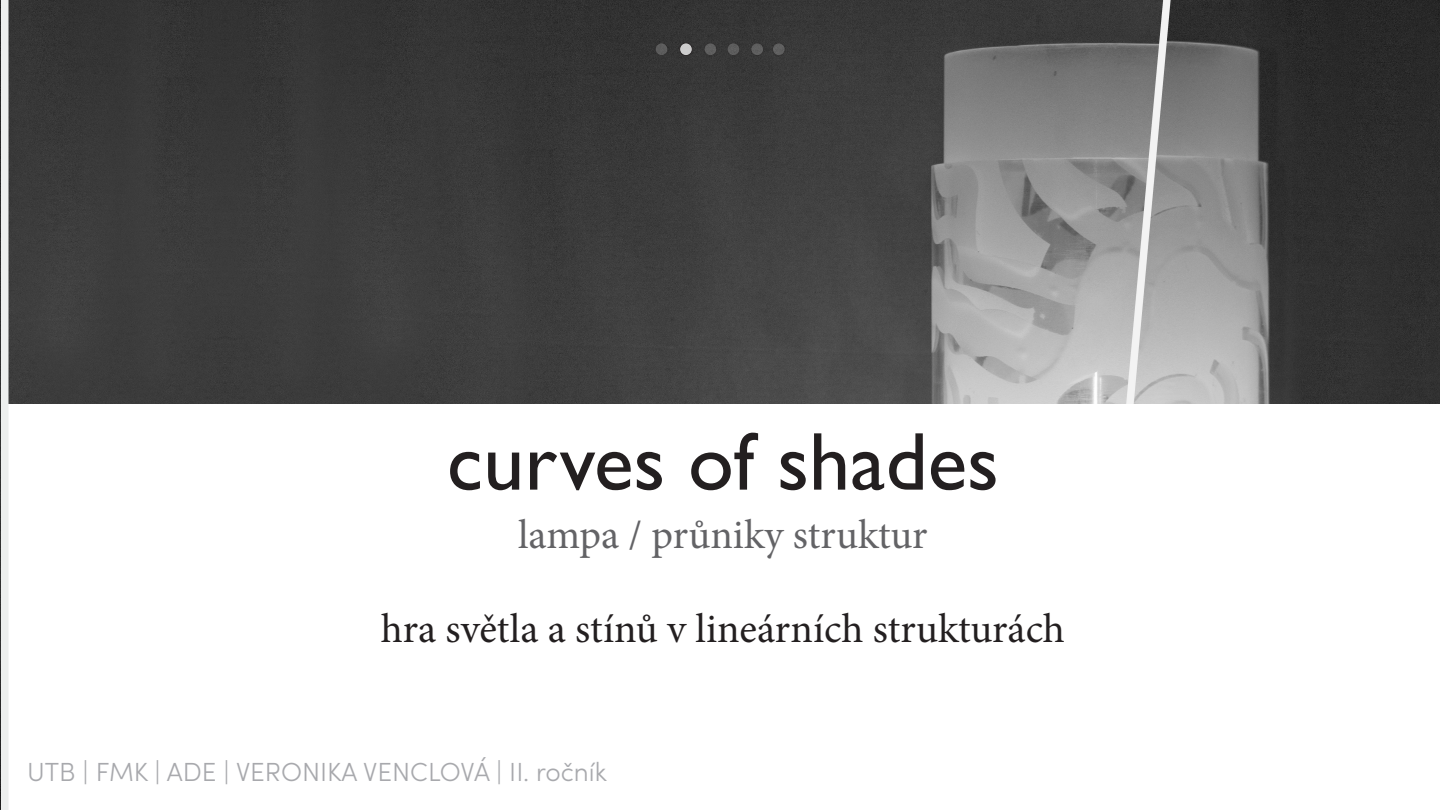
<style>
.page{position:relative;width:1440px;height:810px;background:#fff}
.page>*{position:absolute;margin:0;border:0;box-sizing:border-box;transform-origin:0 0}
.t1{font:82.5px "Gill Sans";color:#231f20}
.t2{font:41.25px "Minion Pro";color:#231f20}
.t3{font:41.25px "Minion Pro";color:#636366}
.t4{font:300 26.25px "Sofia Pro";color:#a8a9ad}
</style>
<div class="page">
<img style="left:12px;top:0;width:1428px;height:404px">
<svg style="left:680px;top:43px;width:12px;height:13px"></svg>
<div style="left:679px;top:43px;width:14px;height:13px;border:1px solid #231f20;border-radius:50%"></div>
<div style="left:704px;top:43px;width:13px;height:13px;background:#5f5f5f;border-radius:50%"></div>
<div style="left:704px;top:43px;width:13px;height:13px;border:1px solid #231f20;border-radius:50%"></div>
<div style="left:727px;top:43px;width:13px;height:13px;background:#5c5c5c;border-radius:50%"></div>
<div style="left:727px;top:43px;width:13px;height:13px;border:1px solid #231f20;border-radius:50%"></div>
<svg style="left:751px;top:43px;width:13px;height:13px"></svg>
<div style="left:750px;top:43px;width:14px;height:13px;border:1px solid #231f20;border-radius:50%"></div>
<svg style="left:772px;top:43px;width:13px;height:13px"></svg>
<div style="left:772px;top:43px;width:14px;height:13px;border:1px solid #231f20;border-radius:50%"></div>
<div style="left:655px;top:43px;width:13px;height:13px;background:#5b5b5b;border-radius:50%"></div>
<div style="left:655px;top:43px;width:13px;height:13px;border:1px solid #231f20;border-radius:50%"></div>
<svg style="left:0;top:0;width:12px;height:810px"></svg>
<p class="t1" style="left:447px;top:414px;width:553px">curves of shades</p>
<p class="t3" style="left:518px;top:507px;width:411px">lampa / průniky struktur</p>
<p class="t2" style="left:381px;top:601px;width:686px">hra světla a stínů v lineárních strukturách</p>
<p class="t4" style="left:27px;top:753px;width:581px">UTB | FMK | ADE | VERONIKA VENCLOVÁ | II. ročník</p>
</div>
